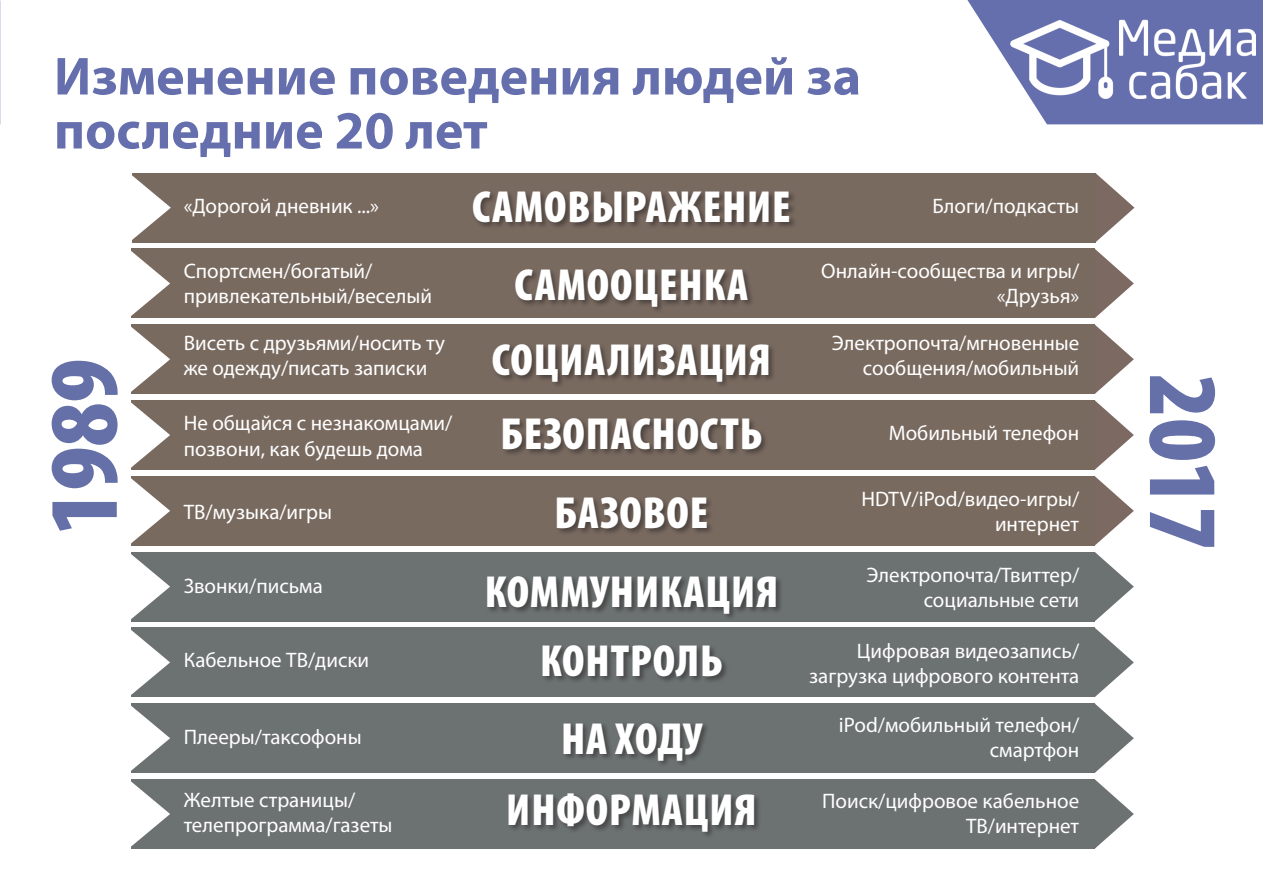
<style>
.page{position:relative;width:1263px;height:893px;background:#fff}
.page>*{position:absolute;margin:0;border:0;box-sizing:border-box;transform-origin:0 0}
.t1{font:900 condensed 99px "Myriad Pro";color:#6570a9}
.t2{font:700 54px "Myriad Pro";color:#666fad}
.t3{font:900 condensed 45.15px "Myriad Pro";letter-spacing:.02em;color:#fff}
.t4{font:21px "Myriad Pro";color:#fff}
</style>
<div class="page">
<svg style="left:967px;top:0;width:296px;height:124px"></svg>
<img style="left:1009px;top:20px;width:124px;height:87px">
<img style="left:1119px;top:17px;width:136px;height:81px">
<svg style="left:1095px;top:173px;width:39px;height:69px"></svg>
<svg style="left:1095px;top:249px;width:39px;height:69px"></svg>
<svg style="left:1095px;top:325px;width:39px;height:69px"></svg>
<svg style="left:1095px;top:400px;width:39px;height:70px"></svg>
<svg style="left:1095px;top:476px;width:39px;height:70px"></svg>
<svg style="left:1095px;top:552px;width:39px;height:69px"></svg>
<svg style="left:1095px;top:628px;width:39px;height:69px"></svg>
<svg style="left:1095px;top:704px;width:39px;height:69px"></svg>
<div style="left:132px;top:173px;width:963px;height:69px;background:#796a60"></div>
<svg style="left:132px;top:175px;width:39px;height:65px"></svg>
<div style="left:131px;top:249px;width:964px;height:69px;background:#796a60"></div>
<svg style="left:131px;top:251px;width:39px;height:65px"></svg>
<div style="left:131px;top:325px;width:964px;height:69px;background:#796a60"></div>
<svg style="left:131px;top:326px;width:39px;height:66px"></svg>
<div style="left:131px;top:400px;width:964px;height:70px;background:#796a60"></div>
<svg style="left:131px;top:402px;width:39px;height:66px"></svg>
<div style="left:131px;top:476px;width:964px;height:70px;background:#796a60"></div>
<svg style="left:131px;top:478px;width:39px;height:66px"></svg>
<div style="left:131px;top:552px;width:964px;height:69px;background:#6c7171"></div>
<svg style="left:131px;top:554px;width:39px;height:65px"></svg>
<div style="left:131px;top:628px;width:964px;height:69px;background:#6c7171"></div>
<svg style="left:131px;top:630px;width:39px;height:65px"></svg>
<div style="left:131px;top:703px;width:964px;height:70px;background:#6c7171"></div>
<svg style="left:131px;top:705px;width:39px;height:66px"></svg>
<div style="left:131px;top:779px;width:964px;height:70px;background:#6c7171"></div>
<svg style="left:131px;top:781px;width:39px;height:66px"></svg>
<svg style="left:1095px;top:779px;width:39px;height:70px"></svg>
<div style="left:472px;top:190px;width:325px;height:40px;background:#231f20;opacity:.5"></div>
<div style="left:514px;top:268px;width:241px;height:46px;background:#231f20;opacity:.5"></div>
<div style="left:492px;top:343px;width:284px;height:46px;background:#231f20;opacity:.5"></div>
<div style="left:502px;top:417px;width:267px;height:39px;background:#231f20;opacity:.5"></div>
<div style="left:556px;top:496px;width:158px;height:40px;background:#231f20;opacity:.5"></div>
<div style="left:486px;top:575px;width:297px;height:46px;background:#231f20;opacity:.5"></div>
<div style="left:541px;top:644px;width:188px;height:40px;background:#231f20;opacity:.5"></div>
<div style="left:562px;top:721px;width:148px;height:46px;background:#231f20;opacity:.5"></div>
<div style="left:507px;top:792px;width:254px;height:47px;background:#231f20;opacity:.5"></div>
<p class="t2" style="left:54px;top:41px;width:809px">Изменение поведения людей за</p>
<p class="t2" style="left:54px;top:95px;width:435px">последние 20 лет</p>
<p class="t4" style="left:184px;top:193px;width:197px">«Дорогой дневник ...»</p>
<p class="t3" style="left:472px;top:181px;width:320px">САМОВЫРАЖЕНИЕ</p>
<p class="t4" style="left:932px;top:193px;width:148px">Блоги/подкасты</p>
<p class="t1" style="left:29px;top:534px;width:177px;rotate:-90deg">1989</p>
<p class="t4" style="left:184px;top:258px;width:190px">Спортсмен/богатый/</p>
<p class="t4" style="left:184px;top:283px;width:250px">привлекательный/веселый</p>
<p class="t4" style="left:184px;top:330px;width:263px">Висеть с друзьями/носить ту</p>
<p class="t4" style="left:184px;top:355px;width:245px">же одежду/писать записки</p>
<p class="t4" style="left:184px;top:410px;width:270px">Не общайся с незнакомцами/</p>
<p class="t4" style="left:184px;top:436px;width:241px">позвони, как будешь дома</p>
<p class="t4" style="left:184px;top:499px;width:150px">ТВ/музыка/игры</p>
<p class="t4" style="left:184px;top:573px;width:141px">Звонки/письма</p>
<p class="t4" style="left:184px;top:647px;width:187px">Кабельное ТВ/диски</p>
<p class="t4" style="left:184px;top:724px;width:179px">Плееры/таксофоны</p>
<p class="t4" style="left:184px;top:787px;width:173px">Желтые страницы/</p>
<p class="t4" style="left:184px;top:812px;width:210px">телепрограмма/газеты</p>
<p class="t3" style="left:515px;top:260px;width:235px">САМООЦЕНКА</p>
<p class="t3" style="left:492px;top:335px;width:281px">СОЦИАЛИЗАЦИЯ</p>
<p class="t3" style="left:500px;top:408px;width:264px">БЕЗОПАСНОСТЬ</p>
<p class="t3" style="left:555px;top:488px;width:155px">БАЗОВОЕ</p>
<p class="t3" style="left:485px;top:567px;width:295px">КОММУНИКАЦИЯ</p>
<p class="t3" style="left:540px;top:636px;width:184px">КОНТРОЛЬ</p>
<p class="t3" style="left:561px;top:713px;width:142px">НА ХОДУ</p>
<p class="t3" style="left:506px;top:785px;width:252px">ИНФОРМАЦИЯ</p>
<p class="t4" style="left:821px;top:258px;width:260px">Онлайн-сообщества и игры/</p>
<p class="t4" style="left:997px;top:283px;width:84px">«Друзья»</p>
<p class="t4" style="left:832px;top:330px;width:249px">Электропочта/мгновенные</p>
<p class="t4" style="left:863px;top:355px;width:218px">сообщения/мобильный</p>
<p class="t4" style="left:889px;top:420px;width:192px">Мобильный телефон</p>
<p class="t4" style="left:861px;top:486px;width:219px">HDTV/iPod/видео-игры/</p>
<p class="t4" style="left:995px;top:511px;width:86px">интернет</p>
<p class="t4" style="left:867px;top:562px;width:214px">Электропочта/Твиттер/</p>
<p class="t4" style="left:924px;top:587px;width:157px">социальные сети</p>
<p class="t4" style="left:857px;top:638px;width:224px">Цифровая видеозапись/</p>
<p class="t4" style="left:809px;top:663px;width:271px">загрузка цифрового контента</p>
<p class="t4" style="left:839px;top:712px;width:242px">iPod/мобильный телефон/</p>
<p class="t4" style="left:990px;top:737px;width:91px">смартфон</p>
<p class="t4" style="left:822px;top:788px;width:259px">Поиск/цифровое кабельное</p>
<p class="t4" style="left:966px;top:813px;width:115px">ТВ/интернет</p>
<p class="t1" style="left:1238px;top:374px;width:177px;rotate:90deg">2017</p>
</div>
